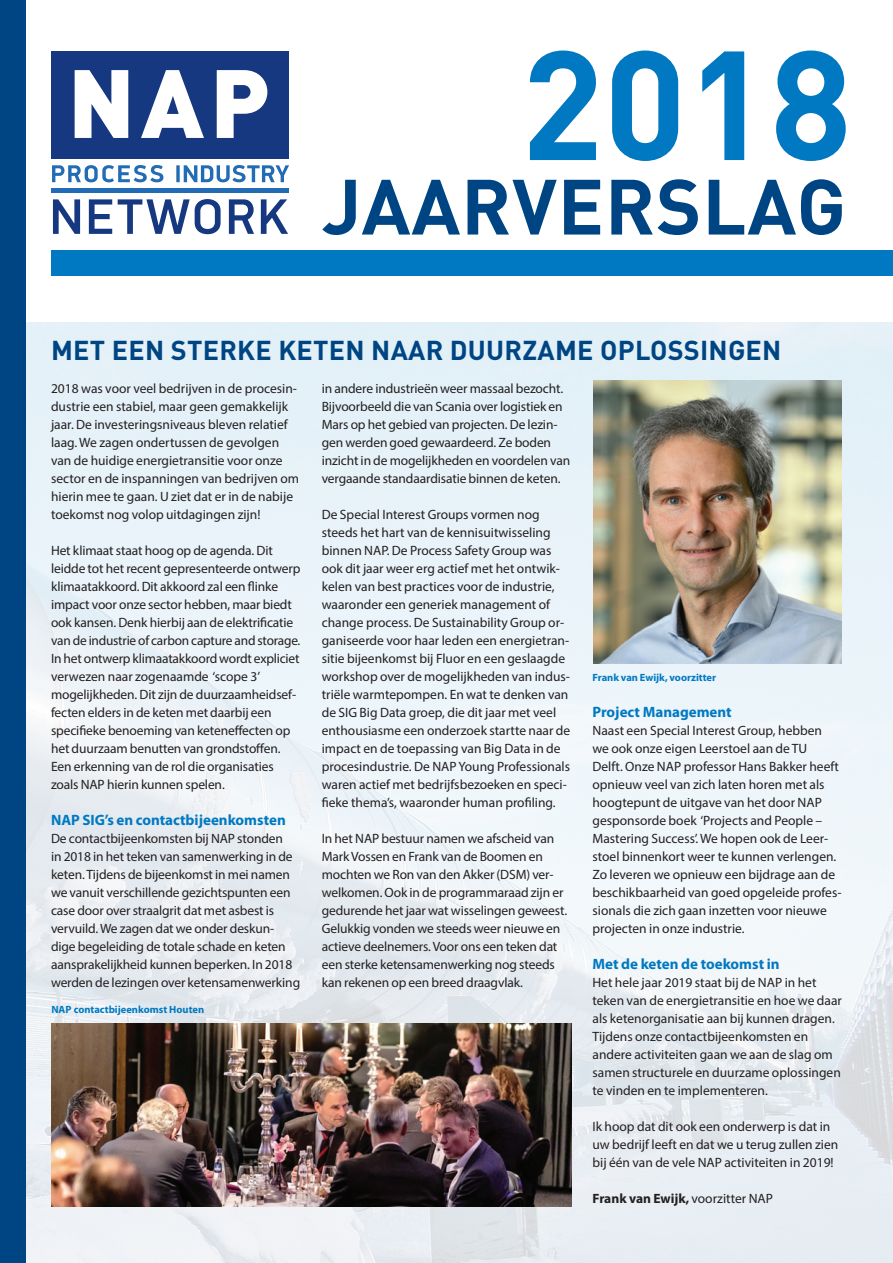
<style>
.page{position:relative;width:893px;height:1263px;background:#fff}
.page>*{position:absolute;margin:0;border:0;box-sizing:border-box;transform-origin:0 0}
.t1{font:700 152.55px "DIN Pro";color:#0079c2}
.t2{font:700 76.95px "DIN Pro";letter-spacing:.01em;color:#004583}
.t3{font:700 27px "DIN Pro";letter-spacing:.01em;color:#004583}
.t4{font:700 15px "Myriad Pro";color:#0079c2}
.t5{font:13.5px/18px "Myriad Pro";letter-spacing:-.005em;color:#231f20}
.t6{font:700 13.5px "Myriad Pro";color:#231f20}
.t7{font:700 10.5px "Myriad Pro";color:#0079c2}
.s1{font-weight:400}
</style>
<div class="page">
<img style="left:26px;top:322px;width:867px;height:941px">
<div style="left:0;top:0;width:26px;height:1263px;background:#004583"></div>
<img style="left:593px;top:381px;width:249px;height:282px">
<div style="left:51px;top:250px;width:842px;height:25px;background:#0079c2"></div>
<div style="left:51px;top:51px;width:237px;height:108px;background:#163880"></div>
<svg style="left:75px;top:70px;width:192px;height:68px"></svg>
<svg style="left:52px;top:165px;width:237px;height:17px"></svg>
<div style="left:51px;top:188px;width:237px;height:5px;background:#226bb5"></div>
<svg style="left:53px;top:199px;width:235px;height:35px"></svg>
<img style="left:51px;top:1023px;width:520px;height:183px">
<h1 class="t1" style="left:521px;top:1px;width:333px">2018</h1>
<h2 class="t2" style="left:322px;top:154px;width:525px">JAARVERSLAG</h2>
<h3 class="t3" style="left:51px;top:332px;width:358px">MET EE N STERKE KETEN NAAR</h3>
<h3 class="t3" style="left:450px;top:332px;width:333px">DUURZAME OPLOSSINGEN</h3>
<p class="t5" style="left:51px;top:379px;width:250px">2018 was voor veel bedrijven in de procesin&shy;dustrie een stabiel, maar geen gemakkelijk jaar. De investeringsniveaus bleven relatief laag. We zagen ondertussen de gevolgen van de huidige energietransitie voor onze sector en de inspanningen van bedrijven om hierin mee te gaan. U ziet dat er in de nabije toekomst nog volop uitdagingen zijn!</p>
<p class="t5" style="left:51px;top:541px;width:251px">Het klimaat staat hoog op de agenda. Dit leidde tot het recent gepresenteerde ontwerp klimaatakkoord. Dit akkoord zal een flinke impact voor onze sector hebben, maar biedt ook kansen. Denk hierbij aan de elektrificatie van de industrie of carbon capture and storage.<br>In het ontwerp klimaatakkoord wordt expliciet verwezen naar zogenaamde ‘scope 3’ mogelijkheden. Dit zijn de duurzaamheidsef&shy;fecten elders in de keten met daarbij een specifieke benoeming van keteneffecten op het duurzaam benutten van grondstoffen.<br>Een erkenning van de rol die organisaties zoals NAP hierin kunnen spelen.</p>
<p class="t4" style="left:51px;top:810px;width:236px">NAP SIG’s en contactbijeenkomsten</p>
<p class="t5" style="left:51px;top:829px;width:251px">De contactbijeenkomsten bij NAP stonden<br>in 2018 in het teken van samenwerking in de keten. Tijdens de bijeenkomst in mei namen we vanuit verschillende gezichtspunten een case door over straalgrit dat met asbest is vervuild. We zagen dat we onder deskun&shy;dige begeleiding de totale schade en keten aansprakelijkheid kunnen beperken. In 2018 werden de lezingen over ketensamenwerking</p>
<p class="t7" style="left:51px;top:1003px;width:154px">NAP contactbijeenkomst Houten</p>
<p class="t5" style="left:322px;top:379px;width:250px">in andere industrieën weer massaal bezocht.<br>Bijvoorbeeld die van Scania over logistiek en Mars op het gebied van projecten. De lezin&shy;gen werden goed gewaardeerd. Ze boden inzicht in de mogelijkheden en voordelen van vergaande standaardisatie binnen de keten.</p>
<p class="t5" style="left:322px;top:505px;width:250px">De Special Interest Groups vormen nog steeds het hart van de kennisuitwisseling binnen NAP. De Process Safety Group was ook dit jaar weer erg actief met het ontwik&shy;kelen van best practices voor de industrie, waaronder een generiek management of change process. De Sustainability Group or&shy;ganiseerde voor haar leden een energietran&shy;sitie bijeenkomst bij Fluor en een geslaagde workshop over de mogelijkheden van indus&shy;triële warmtepompen. En wat te denken van de SIG Big Data groep, die dit jaar met veel enthousiasme een onderzoek startte naar de impact en de toepassing van Big Data in de procesindustrie. De NAP Young Professionals waren actief met bedrijfsbezoeken en speci&shy;fieke thema’s, waaronder human profiling.</p>
<p class="t5" style="left:322px;top:829px;width:247px">In het NAP bestuur namen we afscheid van Mark Vossen en Frank van de Boomen en mochten we Ron van den Akker (DSM) ver&shy;welkomen. Ook in de programmaraad zijn er gedurende het jaar wat wisselingen geweest.<br>Gelukkig vonden we steeds weer nieuwe en actieve deelnemers. Voor ons een teken dat een sterke ketensamenwerking nog steeds kan rekenen op een breed draagvlak.</p>
<p class="t7" style="left:592px;top:671px;width:125px">Frank van Ewijk, voorzitter</p>
<p class="t4" style="left:592px;top:702px;width:141px">Project Management</p>
<p class="t5" style="left:592px;top:721px;width:251px">Naast een Special Interest Group, hebben we ook onze eigen Leerstoel aan de TU<br>Delft. Onze NAP professor Hans Bakker heeft opnieuw veel van zich laten horen met als hoogtepunt de uitgave van het door NAP gesponsorde boek ‘Projects and People – Mastering Success’. We hopen ook de Leer&shy;stoel binnenkort weer te kunnen verlengen.<br>Zo leveren we opnieuw een bijdrage aan de beschikbaarheid van goed opgeleide profes&shy;sionals die zich gaan inzetten voor nieuwe projecten in onze industrie.</p>
<p class="t4" style="left:592px;top:954px;width:189px">Met de keten de toekomst in</p>
<p class="t5" style="left:592px;top:973px;width:251px">Het hele jaar 2019 staat bij de NAP in het teken van de energietransitie en hoe we daar als ketenorganisatie aan bij kunnen dragen.<br>Tijdens onze contactbijeenkomsten en andere activiteiten gaan we aan de slag om samen structurele en duurzame oplossingen te vinden en te implementeren.</p>
<p class="t5" style="left:592px;top:1117px;width:247px">Ik hoop dat dit ook een onderwerp is dat in uw bedrijf leeft en dat we u terug zullen zien bij één van de vele NAP activiteiten in 2019!</p>
<p class="t6" style="left:592px;top:1190px;width:182px">Frank van Ewijk, <span class="s1">voorzitter NAP</span></p>
</div>
